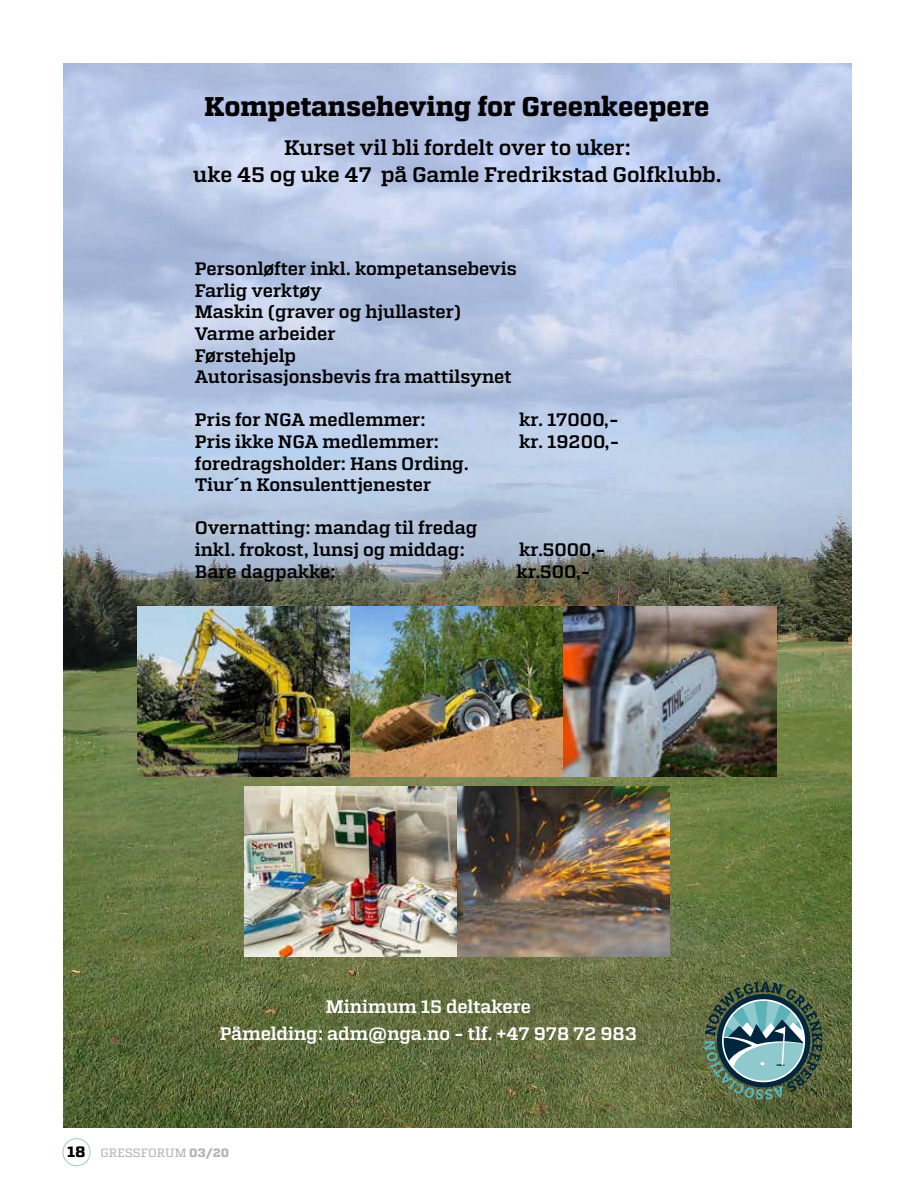
<style>
.page{position:relative;width:915px;height:1191px;background:#fff}
.page>*{position:absolute;margin:0;border:0;box-sizing:border-box;transform-origin:0 0}
.t1{font:700 27px "Atletico";color:#000}
.t2{font:500 21px/27px "Atletico";color:#000;text-align:center}
.t3{font:500 18px/21.6px "Atletico";color:#000}
.t4{font:500 18px/27px "Atletico";color:#fff;text-align:center}
.t5{font:12px "Atletico";letter-spacing:-.005em;color:#b3b2b2}
.s1{font-weight:700;font-size:15px;color:#000}
.s2{font-weight:700}
</style>
<div class="page">
<img style="left:64px;top:64px;width:786px;height:1063px">
<svg style="left:704px;top:981px;width:118px;height:118px;background:#5c7c71"></svg>
<img style="left:138px;top:606px;width:638px;height:170px">
<img style="left:244px;top:786px;width:425px;height:170px">
<div style="left:63px;top:1138px;width:27px;height:28px;border:1px solid #99c9ce;border-radius:50%"></div>
<h1 class="t1" style="left:204px;top:90px;width:506px">Kompetanseheving for Greenkeepere</h1>
<p class="t2" style="left:193px;top:134px;width:530px">Kurset vil bli fordelt over to uker:<br>uke 45 og uke 47 på Gamle Fredrikstad Golfklubb.</p>
<p class="t3" style="left:195px;top:258px;width:323px">Personløfter inkl. kompetansebevis<br>Farlig verktøy<br>Maskin (graver og hjullaster)<br>Varme arbeider<br>Førstehjelp<br>Autorisasjonsbevis fra mattilsynet</p>
<p class="t3" style="left:195px;top:409px;width:232px">Pris for NGA medlemmer:</p>
<p class="t3" style="left:519px;top:409px;width:101px">kr. 17000,-</p>
<p class="t3" style="left:195px;top:431px;width:245px">Pris ikke NGA medlemmer:</p>
<p class="t3" style="left:519px;top:431px;width:102px">kr. 19200,-</p>
<p class="t3" style="left:195px;top:452px;width:275px">foredragsholder: Hans Ording.<br>Tiur´n Konsulenttjenester</p>
<p class="t3" style="left:195px;top:517px;width:284px">Overnatting: mandag til fredag inkl. frokost, lunsj og middag:</p>
<p class="t3" style="left:519px;top:539px;width:88px">kr.5000,-</p>
<p class="t3" style="left:195px;top:560px;width:142px">Bare dagpakke:</p>
<p class="t3" style="left:516px;top:560px;width:75px">kr.500,-</p>
<p class="t4" style="left:220px;top:992px;width:418px">Minimum 15 deltakere<br>Påmelding: adm@nga.no - tlf. +47 978 72 983</p>
<p class="t5" style="left:67px;top:1146px;width:163px"><span class="s1">18</span> GRESSFORUM <span class="s2">03/20</span></p>
</div>
